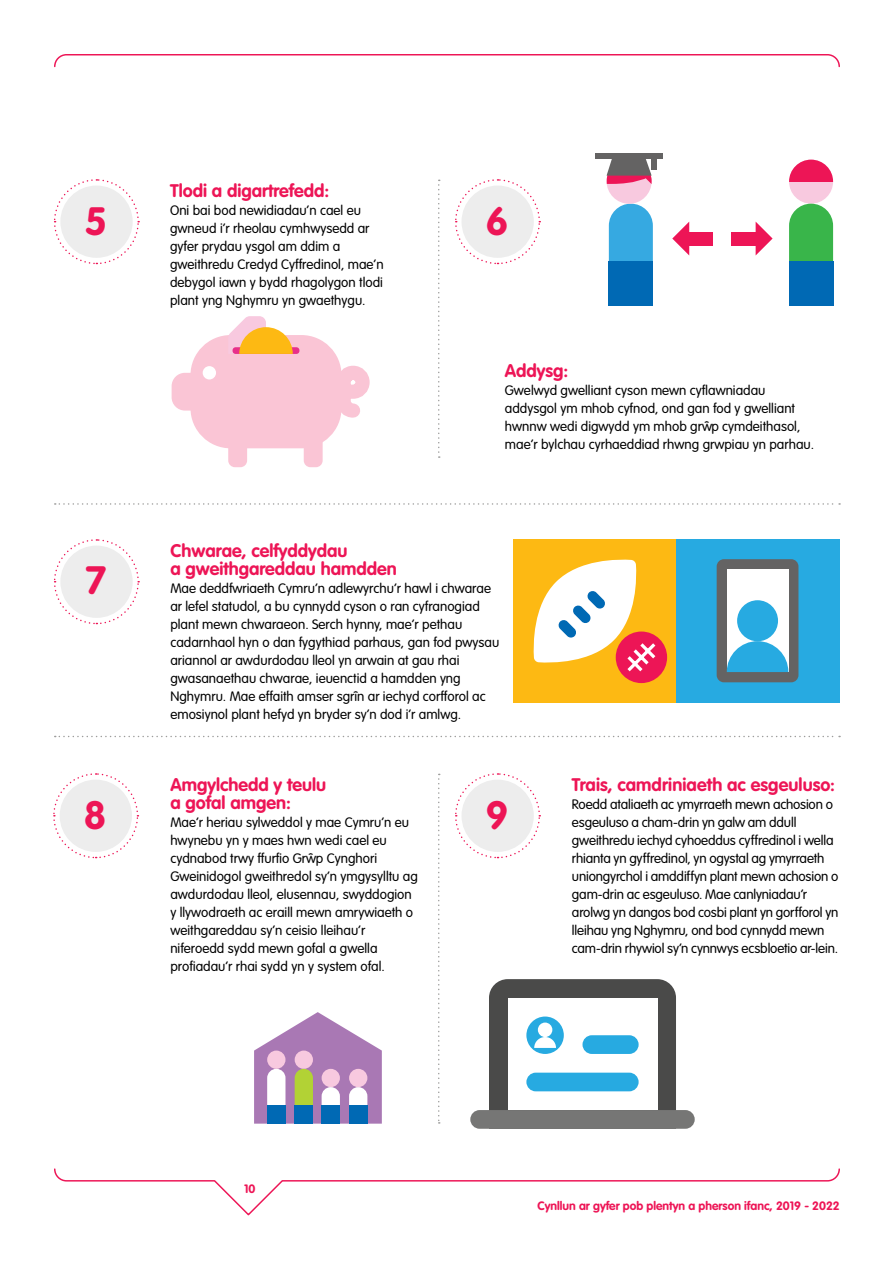
<style>
.page{position:relative;width:893px;height:1263px;background:#fff}
.page>*{position:absolute;margin:0;border:0;box-sizing:border-box;transform-origin:0 0}
.t1{font:700 39px "VAG Rounded";color:#ed1556}
.t2{font:700 18px/18px "VAG Rounded";color:#ed1556}
.t3{font:300 13.5px/18px "VAG Rounded";color:#000}
.t4{font:700 12px "VAG Rounded";color:#ed1556}
</style>
<div class="page">
<div style="left:513px;top:539px;width:164px;height:164px;background:#fdb913"></div>
<div style="left:616px;top:631px;width:51px;height:52px;background:#ed1556;border-radius:50%"></div>
<svg style="left:533px;top:559px;width:126px;height:116px"></svg>
<svg style="left:489px;top:979px;width:187px;height:131px"></svg>
<div style="left:470px;top:1110px;width:225px;height:19px;background:#767675;border-radius:9px"></div>
<div style="left:582px;top:1035px;width:57px;height:19px;background:#27aae1;border-radius:9px"></div>
<div style="left:526px;top:1073px;width:113px;height:18px;background:#27aae1;border-radius:9px"></div>
<svg style="left:54px;top:54px;width:786px;height:14px"></svg>
<svg style="left:54px;top:1168px;width:786px;height:48px"></svg>
<svg style="left:54px;top:179px;width:86px;height:86px"></svg>
<svg style="left:455px;top:179px;width:86px;height:86px"></svg>
<svg style="left:455px;top:773px;width:86px;height:86px"></svg>
<svg style="left:54px;top:539px;width:86px;height:86px"></svg>
<svg style="left:53px;top:773px;width:86px;height:86px"></svg>
<svg style="left:55px;top:503px;width:785px;height:2px"></svg>
<svg style="left:55px;top:736px;width:785px;height:1px"></svg>
<svg style="left:438px;top:180px;width:2px;height:278px"></svg>
<svg style="left:438px;top:774px;width:2px;height:350px"></svg>
<div style="left:190px;top:335px;width:151px;height:113px;background:#fac5d5;border-radius:40px"></div>
<div style="left:172px;top:373px;width:37px;height:38px;background:#fac5d5;border-radius:13px"></div>
<svg style="left:228px;top:448px;width:19px;height:19px"></svg>
<svg style="left:304px;top:359px;width:66px;height:108px"></svg>
<div style="left:233px;top:347px;width:66px;height:7px;background:#e8308a;border-radius:3px"></div>
<div style="left:203px;top:366px;width:13px;height:13px;background:#fff;border-radius:50%"></div>
<svg style="left:229px;top:316px;width:64px;height:38px"></svg>
<svg style="left:254px;top:1012px;width:128px;height:112px"></svg>
<div style="left:267px;top:1105px;width:18px;height:19px;background:#0069b4"></div>
<div style="left:295px;top:1105px;width:18px;height:19px;background:#0069b4"></div>
<div style="left:322px;top:1105px;width:18px;height:19px;background:#0069b4"></div>
<div style="left:349px;top:1105px;width:18px;height:19px;background:#0069b4"></div>
<div style="left:349px;top:1069px;width:18px;height:18px;background:#f8c9df;border-radius:50%"></div>
<div style="left:789px;top:160px;width:44px;height:44px;background:#f8c9df;border-radius:22px"></div>
<svg style="left:609px;top:204px;width:44px;height:57px;background:#46afe3"></svg>
<svg style="left:789px;top:204px;width:44px;height:57px;background:#48ba58"></svg>
<div style="left:609px;top:261px;width:44px;height:44px;background:#0069b4"></div>
<div style="left:789px;top:261px;width:44px;height:44px;background:#0069b4"></div>
<svg style="left:789px;top:160px;width:44px;height:22px"></svg>
<div style="left:607px;top:159px;width:45px;height:45px;background:#f8c9df;border-radius:50%"></div>
<svg style="left:607px;top:159px;width:45px;height:25px"></svg>
<div style="left:595px;top:153px;width:68px;height:6px;background:#646363"></div>
<div style="left:652px;top:159px;width:5px;height:11px;background:#646363"></div>
<div style="left:732px;top:232px;width:27px;height:13px;background:#ed1556"></div>
<svg style="left:756px;top:222px;width:17px;height:33px"></svg>
<div style="left:686px;top:232px;width:27px;height:13px;background:#ed1556"></div>
<svg style="left:672px;top:222px;width:17px;height:33px"></svg>
<div style="left:676px;top:539px;width:163px;height:164px;background:#27aae1"></div>
<div style="left:717px;top:559px;width:81px;height:123px;background:#646363;border-radius:7px"></div>
<div style="left:727px;top:569px;width:61px;height:103px;background:#fff"></div>
<div style="left:737px;top:600px;width:41px;height:41px;background:#27aae1;border-radius:50%"></div>
<svg style="left:727px;top:641px;width:61px;height:31px"></svg>
<h2 class="t2" style="left:170px;top:182px;width:161px">Tlodi a digartrefedd:</h2>
<p class="t3" style="left:170px;top:201px;width:215px">Oni bai bod newidiadau’n cael eu gwneud i’r rheolau cymhwysedd ar gyfer prydau ysgol am ddim a gweithredu Credyd Cyffredinol, mae’n debygol iawn y bydd rhagolygon tlodi plant yng Nghymru yn gwaethygu.</p>
<h1 class="t1" style="left:85px;top:199px;width:24px">5</h1>
<h1 class="t1" style="left:486px;top:199px;width:24px">6</h1>
<h1 class="t1" style="left:85px;top:557px;width:22px">7</h1>
<h1 class="t1" style="left:84px;top:793px;width:24px">8</h1>
<h2 class="t2" style="left:505px;top:362px;width:65px">Addysg:</h2>
<p class="t3" style="left:505px;top:381px;width:311px">Gwelwyd gwelliant cyson mewn cyflawniadau addysgol ym mhob cyfnod, ond gan fod y gwelliant hwnnw wedi digwydd ym mhob grwˆ p cymdeithasol, mae’r bylchau cyrhaeddiad rhwng grwpiau yn parhau.</p>
<h2 class="t2" style="left:170px;top:542px;width:228px">Chwarae, celfyddydau<br>a gweithgareddau hamdden</h2>
<p class="t3" style="left:170px;top:579px;width:330px">Mae deddfwriaeth Cymru’n adlewyrchu’r hawl i chwarae ar lefel statudol, a bu cynnydd cyson o ran cyfranogiad plant mewn chwaraeon. Serch hynny, mae’r pethau cadarnhaol hyn o dan fygythiad parhaus, gan fod pwysau ariannol ar awdurdodau lleol yn arwain at gau rhai gwasanaethau chwarae, ieuenctid a hamdden yng Nghymru. Mae effaith amser sgrîn ar iechyd corfforol ac emosiynol plant hefyd yn bryder sy’n dod i’r amlwg.</p>
<h2 class="t2" style="left:170px;top:776px;width:157px">Amgylchedd y teulu a gofal amgen:</h2>
<p class="t3" style="left:170px;top:813px;width:249px">Mae’r heriau sylweddol y mae Cymru’n eu hwynebu yn y maes hwn wedi cael eu cydnabod trwy ffurfio Grwˆ p Cynghori Gweinidogol gweithredol sy’n ymgysylltu ag awdurdodau lleol, elusennau, swyddogion y llywodraeth ac eraill mewn amrywiaeth o weithgareddau sy’n ceisio lleihau’r niferoedd sydd mewn gofal a gwella profiadau’r rhai sydd yn y system ofal.</p>
<h1 class="t1" style="left:486px;top:793px;width:24px">9</h1>
<h2 class="t2" style="left:572px;top:776px;width:264px">Trais, camdriniaeth ac esgeuluso:</h2>
<p class="t3" style="left:572px;top:795px;width:268px">Roedd ataliaeth ac ymyrraeth mewn achosion o esgeuluso a cham-drin yn galw am ddull gweithredu iechyd cyhoeddus cyffredinol i wella rhianta yn gyffredinol, yn ogystal ag ymyrraeth uniongyrchol i amddiffyn plant mewn achosion o gam-drin ac esgeuluso. Mae canlyniadau’r arolwg yn dangos bod cosbi plant yn gorfforol yn lleihau yng Nghymru, ond bod cynnydd mewn cam-drin rhywiol sy’n cynnwys ecsbloetio ar-lein.</p>
<p class="t4" style="left:244px;top:1181px;width:13px">10</p>
<p class="t4" style="left:537px;top:1198px;width:304px">Cynllun ar gyfer pob plentyn a pherson ifanc, 2019 - 2022</p>
</div>
